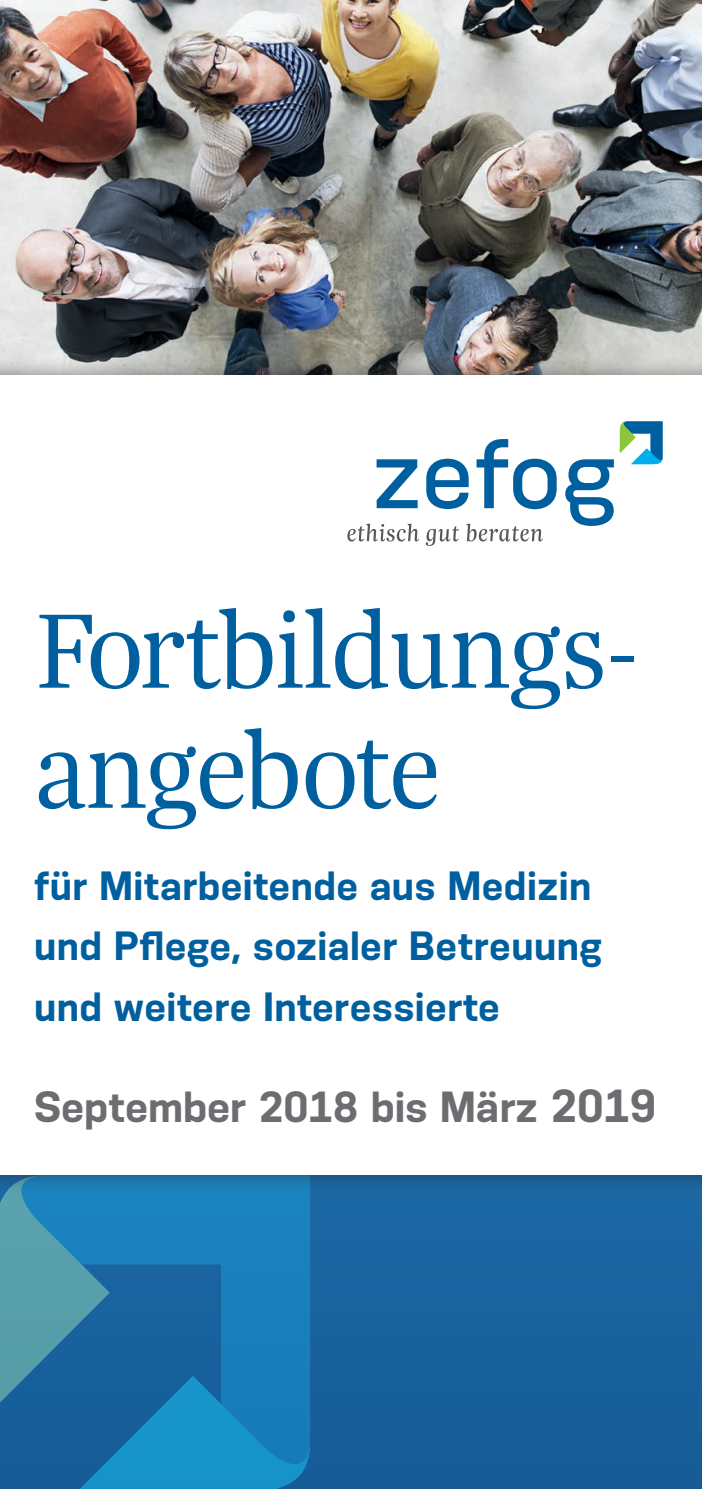
<style>
.page{position:relative;width:702px;height:1489px;background:#fff}
.page>*{position:absolute;margin:0;border:0;box-sizing:border-box;transform-origin:0 0}
.t1{font:300 112.75px/120px "Trola";letter-spacing:-.015em;color:#005f9e}
.t2{font:700 41px "Konsens";letter-spacing:-.005em;color:#6c6d70}
.t3{font:700 38.5px/60.2px "Konsens";letter-spacing:.01em;color:#005f9e}
.s1{font-size:43.5px}
</style>
<div class="page">
<img style="left:0;top:0;width:702px;height:356px">
<div style="left:0;top:840px;width:702px;height:648px;background:#18619e"></div>
<svg style="left:0;top:1192px;width:310px;height:296px"></svg>
<div style="left:0;top:356px;width:702px;height:836px;background:#231f20;opacity:.5"></div>
<div style="left:0;top:375px;width:702px;height:799px;background:#fff"></div>
<svg style="left:347px;top:421px;width:315px;height:125px"></svg>
<h1 class="t1" style="left:34px;top:587px;width:606px">Fortbildungs&shy;angebote</h1>
<p class="t3" style="left:34px;top:854px;width:569px">für Mitarbeitende aus Medizin und Pflege, sozialer Betreuung und weitere Interessierte</p>
<p class="t2" style="left:34px;top:1080px;width:624px">September 2018 bis März <span class="s1">2019</span></p>
</div>
